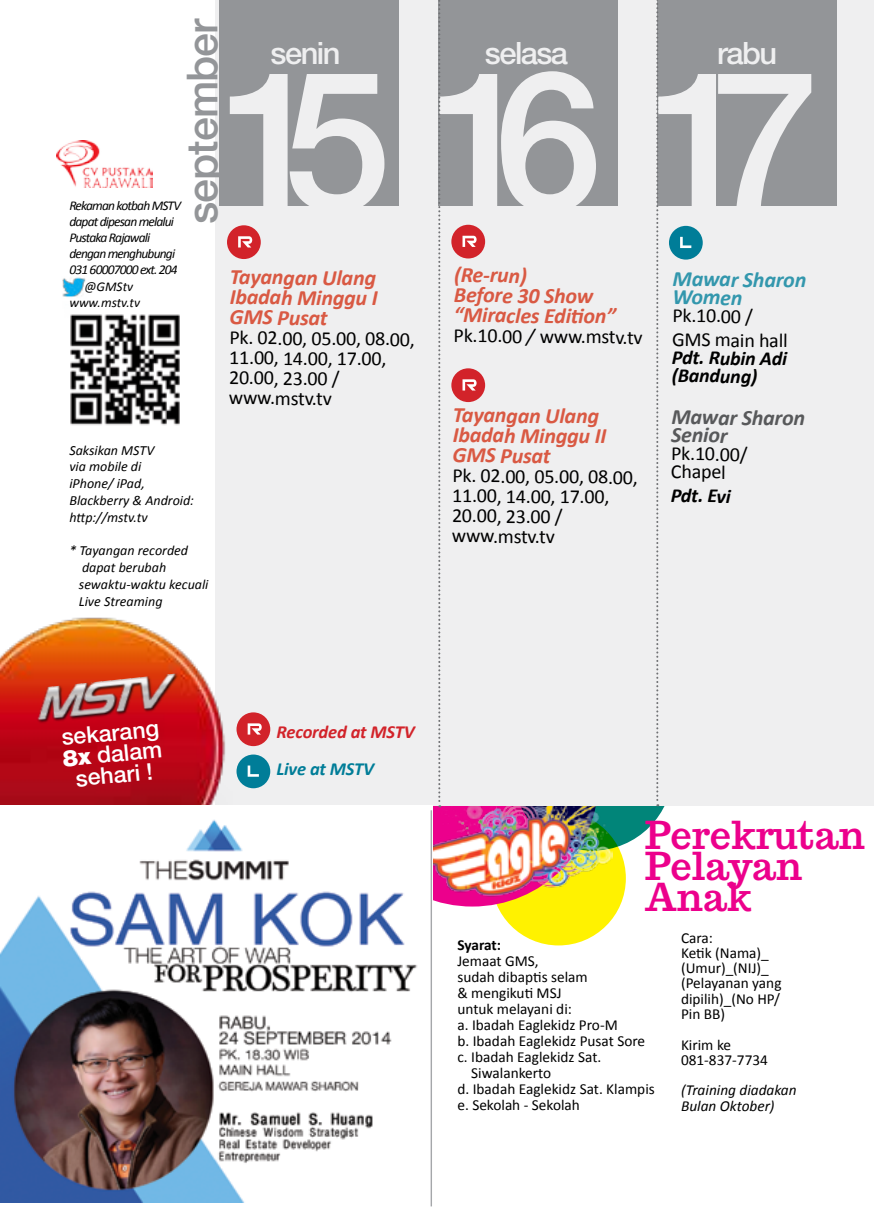
<style>
.page{position:relative;width:874px;height:1208px;background:#fff}
.page>*{position:absolute;margin:0;border:0;box-sizing:border-box;transform-origin:0 0}
.t1{font:500 194.4px "Helvetica Neue LT Pro";color:#efeff0}
.t2{font:500 42.8px "Helvetica Neue LT Pro";letter-spacing:-.02em;color:#939598}
.t3{font:700 38px/31px "Trocchi";color:#ec008c}
.t4{font:500 30.8px "Helvetica Neue LT Pro";letter-spacing:-.05em;color:#efeff0}
.t5{font:500 23px/21.2px "Helvetica Neue LT Pro";color:#fff;text-align:center}
.t6{font:italic 700 22px/20px "Calibri";color:#d95943}
.t7{font:italic 700 22px/18.4px "Calibri";color:#58595b}
.t8{font:italic 700 22px/18.4px "Calibri";color:#3397ad}
.t9{font:20px/20px "Calibri";color:#000}
.t10{font:italic 700 20px/18.2px "Calibri";color:#000}
.t11{font:italic 700 18.4px "Calibri";letter-spacing:-.01em;color:#d2232a}
.t12{font:italic 700 18.4px "Calibri";letter-spacing:-.01em;color:#007d98}
.t13{font:15.2px/15.2px "Calibri";color:#000}
.t14{font:italic 15.2px/15.2px "Calibri";color:#000}
.t15{font:700 15.2px "Calibri";letter-spacing:-.015em;color:#000}
.t16{font:italic 14px/16.8px "Calibri";color:#000}
.t17{font:italic 13.4px "Calibri";letter-spacing:-.06em;color:#000}
.t18{font:italic 13.4px "Calibri";color:#000}
.s1{font-style:italic}
.s2{font-weight:900}
</style>
<div class="page">
<div style="left:491px;top:811px;width:134px;height:134px;background:#fff200;border-radius:50%"></div>
<div style="left:511px;top:690px;width:161px;height:160px;background:#018579;border-radius:50%"></div>
<img style="left:433px;top:805px;width:179px;height:110px">
<img style="left:70px;top:314px;width:110px;height:111px">
<img style="left:57px;top:140px;width:95px;height:48px">
<div style="left:215px;top:0;width:658px;height:805px;background:#efeff0"></div>
<div style="left:219px;top:0;width:179px;height:206px;background:#939598"></div>
<div style="left:438px;top:0;width:179px;height:206px;background:#939598"></div>
<div style="left:657px;top:0;width:179px;height:206px;background:#939598"></div>
<svg style="left:438px;top:0;width:2px;height:807px"></svg>
<svg style="left:656px;top:0;width:2px;height:806px"></svg>
<img style="left:0;top:617px;width:226px;height:188px">
<img style="left:33px;top:673px;width:150px;height:51px">
<img style="left:62px;top:277px;width:24px;height:20px">
<div style="left:451px;top:225px;width:34px;height:33px;background:#d2232a;border-radius:50%"></div>
<svg style="left:462px;top:236px;width:14px;height:11px"></svg>
<div style="left:227px;top:225px;width:34px;height:34px;background:#d2232a;border-radius:50%"></div>
<svg style="left:238px;top:236px;width:14px;height:11px"></svg>
<div style="left:451px;top:368px;width:34px;height:34px;background:#d2232a;border-radius:50%"></div>
<svg style="left:462px;top:379px;width:14px;height:11px"></svg>
<div style="left:236px;top:712px;width:34px;height:34px;background:#d2232a;border-radius:50%"></div>
<svg style="left:247px;top:723px;width:14px;height:11px"></svg>
<div style="left:236px;top:754px;width:34px;height:34px;background:#007d98;border-radius:50%"></div>
<svg style="left:247px;top:765px;width:12px;height:11px"></svg>
<div style="left:668px;top:226px;width:34px;height:34px;background:#007d98;border-radius:50%"></div>
<svg style="left:680px;top:237px;width:11px;height:11px"></svg>
<img style="left:0;top:819px;width:418px;height:383px">
<hr style="left:430px;top:810px;width:2px;height:396px;background:#a5a7aa">
<h2 class="t2" style="left:177px;top:224px;width:208px;rotate:-90deg">september</h2>
<h3 class="t4" style="left:270px;top:35px;width:71px">senin</h3>
<h3 class="t4" style="left:484px;top:35px;width:85px">selasa</h3>
<h3 class="t4" style="left:716px;top:35px;width:61px">rabu</h3>
<h1 class="t1" style="left:219px;top:25px;width:601px">15 16 17</h1>
<p class="t17" style="left:69px;top:196px;width:113px">Rekaman kotbah MSTV</p>
<p class="t17" style="left:69px;top:212px;width:106px">dapat dipesan melalui</p>
<p class="t17" style="left:69px;top:229px;width:82px">Pustaka Rajawali</p>
<p class="t17" style="left:69px;top:245px;width:107px">dengan menghubungi</p>
<p class="t17" style="left:69px;top:261px;width:110px">031 60007000 ext. 204</p>
<p class="t17" style="left:84px;top:277px;width:50px">@GMStv</p>
<p class="t18" style="left:69px;top:293px;width:72px">www.mstv.tv</p>
<h3 class="t6" style="left:454px;top:265px;width:164px;rotate:1deg">(Re-run)<br>Before 30 Show “Miracles Editi on”</h3>
<h3 class="t9" style="left:453px;top:325px;width:190px;rotate:1deg">Pk.10.00 <span class="s1">/</span> www.mstv.tv</h3>
<h3 class="t6" style="left:230px;top:266px;width:149px;text-align:justify;rotate:1deg">Tayangan Ulang Ibadah Minggu I GMS Pusat</h3>
<h3 class="t9" style="left:229px;top:327px;width:187px;rotate:1deg">Pk. 02.00, 05.00, 08.00,<br>11.00, 14.00, 17.00,<br>20.00, 23.00 / www.mstv.tv</h3>
<h3 class="t8" style="left:672px;top:269px;width:135px;rotate:1deg">Mawar Sharon<br>Women</h3>
<h3 class="t9" style="left:672px;top:303px;width:117px;line-height:23.8px;rotate:1deg">Pk.10.00 /<br>GMS main hall</h3>
<h3 class="t10" style="left:672px;top:348px;width:117px;rotate:1deg">Pdt. Rubin Adi (Bandung)</h3>
<h3 class="t7" style="left:671px;top:407px;width:135px;rotate:1deg">Mawar Sharon<br>Senior</h3>
<h3 class="t9" style="left:671px;top:444px;width:78px;line-height:18px;rotate:1deg">Pk.10.00/<br>Chapel</h3>
<h3 class="t10" style="left:670px;top:486px;width:61px;rotate:1deg">Pdt. Evi</h3>
<h3 class="t6" style="left:453px;top:404px;width:155px;rotate:1deg">Tayangan Ulang<br>Ibadah Minggu II<br>GMS Pusat</h3>
<h3 class="t9" style="left:452px;top:465px;width:187px;rotate:1deg">Pk. 02.00, 05.00, 08.00,<br>11.00, 14.00, 17.00,<br>20.00, 23.00 / www.mstv.tv</h3>
<p class="t16" style="left:69px;top:441px;width:126px">Saksikan MSTV<br>via mobile di<br>iPhone/ iPad,<br>Blackberry &amp; Android: http://mstv.tv</p>
<p class="t16" style="left:79px;top:542px;width:131px;text-indent:-9px">* Tayangan recorded dapat berubah sewaktu-waktu kecuali<br>Live Streaming</p>
<h3 class="t5" style="left:59px;top:727px;width:101px;rotate:-6deg">sekarang<br><span class="s2">8x</span> dalam sehari !</h3>
<p class="t11" style="left:276px;top:720px;width:139px">Recorded at MSTV</p>
<p class="t12" style="left:276px;top:757px;width:99px">Live at MSTV</p>
<h3 class="t3" style="left:644px;top:822px;width:221px">Perekrutan<br>Pelayan<br>Anak</h3>
<p class="t15" style="left:457px;top:935px;width:45px">Syarat:</p>
<p class="t13" style="left:457px;top:953px;width:83px">Jemaat GMS,</p>
<p class="t13" style="left:457px;top:969px;width:132px">sudah dibaptis selam</p>
<p class="t13" style="left:457px;top:985px;width:106px">&amp; mengikuti MSJ</p>
<p class="t13" style="left:457px;top:1001px;width:116px">untuk melayani di:</p>
<p class="t13" style="left:457px;top:1017px;width:162px">a. Ibadah Eaglekidz Pro-M</p>
<p class="t13" style="left:457px;top:1033px;width:189px">b. Ibadah Eaglekidz Pusat Sore</p>
<p class="t13" style="left:457px;top:1049px;width:145px">c. Ibadah Eaglekidz Sat.</p>
<p class="t13" style="left:471px;top:1065px;width:81px">Siwalankerto</p>
<p class="t13" style="left:457px;top:1081px;width:199px">d. Ibadah Eaglekidz Sat. Klampis</p>
<p class="t13" style="left:457px;top:1097px;width:124px">e. Sekolah - Sekolah</p>
<p class="t13" style="left:680px;top:930px;width:102px">Cara:<br>Ketik (Nama)_ (Umur)_(NIJ)_ (Pelayanan yang dipilih)_(No HP/<br>Pin BB)</p>
<p class="t13" style="left:680px;top:1037px;width:88px">Kirim ke<br>081-837-7734</p>
<p class="t14" style="left:680px;top:1082px;width:117px">(Training diadakan<br>Bulan Oktober)</p>
</div>
